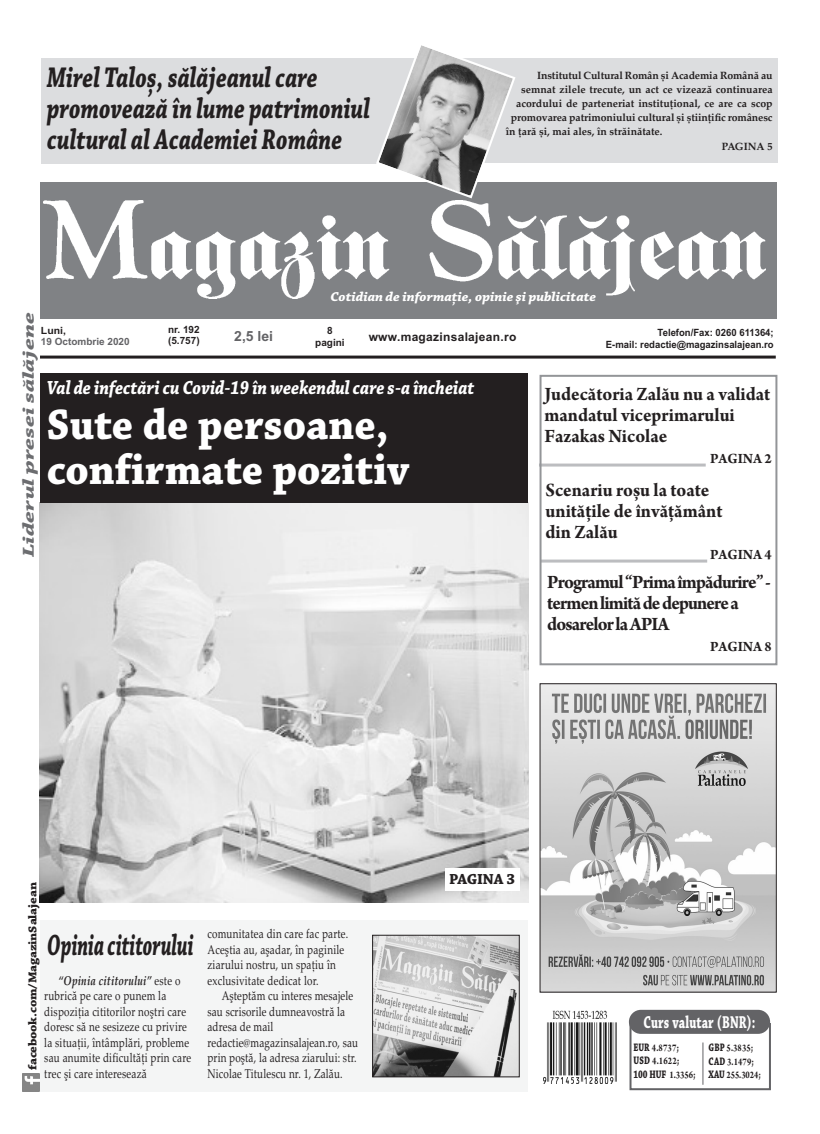
<style>
.page{position:relative;width:820px;height:1134px;background:#fff}
.page>*{position:absolute;margin:0;border:0;box-sizing:border-box;transform-origin:0 0}
.t1{font:700 45px/45px "Chaparral Pro";color:#fff;scale:.95 1}
.t2{font:italic 700 30.9px "Chaparral Pro";color:#231f20;scale:.61 1}
.t3{font:italic 700 30px/31px "Chaparral Pro";letter-spacing:.005em;color:#231f20;scale:.75 1}
.t4{font:700 20px/21px "Arno Pro";color:#231f20;scale:.95 1}
.t5{font:700 20px/21px "Arno Pro";letter-spacing:-.045em;color:#231f20;scale:.95 1}
.t6{font:italic 700 20px "Chaparral Pro";color:#fff;scale:.85 1}
.t7{font:700 18.1px "Chaparral Pro";letter-spacing:.015em;color:#fff;scale:.67 1}
.t8{font:italic 700 16.6px "Chaparral Pro";color:#6c6d70;scale:1.5 1}
.t9{font:700 15.3px "Chaparral Pro";letter-spacing:-.01em;color:#231f20}
.t10{font:700 15px "Arno Pro";color:#231f20;scale:.95 1}
.t11{font:700 14px "Arial";color:#636366}
.t12{font:italic 700 13.6px "Chaparral Pro";color:#fff}
.t13{font:12.8px/15.5px "Palatino Linotype";letter-spacing:.02em;color:#231f20;scale:.77 1}
.t14{font:700 12px "Chaparral Pro";letter-spacing:-.01em;color:#231f20;scale:1.11 1}
.t15{font:700 12px "Arial";letter-spacing:.025em;color:#231f20}
.t16{font:700 11.5px "Chaparral Pro";letter-spacing:-.005em;color:#231f20;scale:.74 1}
.t17{font:700 10.8px/13.7px "Arno Pro";letter-spacing:.015em;color:#231f20;scale:.78 1}
.t18{font:700 10.8px/13.7px "Arno Pro";letter-spacing:.015em;color:#231f20;scale:.79 1}
.t19{font:700 10.5px "Palatino Linotype";color:#231f20}
.t20{font:700 10px/12.5px "Arial";color:#231f20;text-align:right;scale:.95 1}
.t21{font:700 10px/12px "Arial";color:#231f20;text-align:center}
.t22{font:700 10px "Arial";color:#636366}
.t23{font:700 10px "Arial";color:#231f20;scale:1.05 1}
.s1{font-weight:700;font-style:italic}
.s2{font-family:"Chaparral Pro";font-size:11.5px}
.s3{font-size:11.4px}
.s4{font-family:"Arno Pro";font-size:10.8px}
.s5{font-family:"Arno Pro"}
.s6{font-family:"Chaparral Pro";font-size:11.4px}
</style>
<div class="page">
<div style="left:40px;top:920px;width:487px;height:171px;background:#f4f5f5"></div>
<img style="left:374px;top:937px;width:143px;height:138px">
<div style="left:372px;top:935px;width:147px;height:142px;border:1px solid #231f20"></div>
<img style="left:22px;top:1074px;width:17px;height:17px">
<div style="left:478px;top:58px;width:299px;height:105px;background:#dcdddf"></div>
<div style="left:42px;top:59px;width:436px;height:105px;background:#dcdddf"></div>
<hr style="left:538px;top:464px;width:167px;height:3px;background:#bcbdc0">
<hr style="left:540px;top:560px;width:167px;height:3px;background:#bcbdc0">
<div style="left:539px;top:375px;width:238px;height:290px;border:2px solid #939598"></div>
<div style="left:40px;top:182px;width:736px;height:136px;background:#808285"></div>
<div style="left:629px;top:1023px;width:141px;height:67px;border:2px solid #636366"></div>
<div style="left:628px;top:1010px;width:141px;height:24px;background:#636366;border-radius:12px"></div>
<hr style="left:702px;top:1042px;width:1px;height:43px;background:#636366">
<img style="left:543px;top:1010px;width:72px;height:73px">
<img style="left:541px;top:685px;width:233px;height:306px">
<hr style="left:40px;top:356px;width:735px;height:3px;background:#231f20">
<img style="left:44px;top:200px;width:721px;height:99px">
<svg style="left:374px;top:45px;width:141px;height:154px"></svg>
<img style="left:40px;top:502px;width:488px;height:400px">
<div style="left:40px;top:374px;width:487px;height:129px;background:#231f20"></div>
<div style="left:445px;top:868px;width:74px;height:23px;background:#fff"></div>
<h3 class="t3" style="left:47px;top:61px;width:432px">Mirel Taloș, sălăjeanul care promovează în lume patrimoniul cultural al Academiei Române</h3>
<p class="t19" style="left:537px;top:69px;width:237px">Institutul Cultural Român și Academia Română au</p>
<p class="t19" style="left:521px;top:83px;width:253px">semnat zilele trecute, un act ce vizează continuarea</p>
<p class="t19" style="left:516px;top:97px;width:258px">acordului de parteneriat instituţional, ce are ca scop</p>
<p class="t19" style="left:510px;top:111px;width:263px">promovarea patrimoniului cultural și știinţific românesc</p>
<p class="t19" style="left:505px;top:126px;width:158px">în ţară și, mai ales, în străinătate.</p>
<p class="t19" style="left:721px;top:140px;width:52px">PAGINA 5</p>
<p class="t12" style="left:330px;top:289px;width:267px">Cotidian de informaţie, opinie şi publicitate</p>
<p class="t8" style="left:18px;top:557px;width:165px;rotate:-90deg">Liderul presei sălăjene</p>
<p class="t23" style="left:41px;top:327px;width:25px">Luni,</p>
<p class="t22" style="left:41px;top:338px;width:90px">19 Octombrie 2020</p>
<p class="t21" style="left:168px;top:325px;width:33px;line-height:11.1px;text-align:left">nr. 192 (5.757)</p>
<p class="t21" style="left:315px;top:325px;width:31px">8 pagini</p>
<p class="t11" style="left:234px;top:330px;width:40px">2,5 lei</p>
<p class="t15" style="left:368px;top:332px;width:149px">www.magazinsalajean.ro</p>
<h3 class="t6" style="left:47px;top:376px;width:504px">Val de infectări cu Covid-19 în weekendul care s-a încheiat</h3>
<h1 class="t1" style="left:47px;top:407px;width:383px">Sute de persoane, confirmate pozitiv</h1>
<p class="t20" style="left:605px;top:327px;width:178px">Telefon/Fax: 0260 611364;<br>E-mail: redactie@magazinsalajean.ro</p>
<h3 class="t4" style="left:544px;top:386px;width:239px">Judecătoria Zalău nu a validat mandatul viceprimarului<br>Fazakas Nicolae</h3>
<p class="t10" style="left:709px;top:453px;width:66px">PAGINA 2</p>
<h3 class="t4" style="left:545px;top:481px;width:187px">Scenariu roșu la toate unitățile de învățământ din Zalău</h3>
<p class="t10" style="left:709px;top:549px;width:66px">PAGINA 4</p>
<h3 class="t5" style="left:547px;top:573px;width:237px">Programul “Prima împădurire” - termen limită de depunere a dosarelor la APIA</h3>
<p class="t10" style="left:709px;top:641px;width:66px">PAGINA 8</p>
<p class="t14" style="left:28px;top:1070px;width:171px;rotate:-90deg">facebook.com/MagazinSalajean</p>
<h2 class="t2" style="left:47px;top:926px;width:241px">Opinia cititorului</h2>
<p class="t13" style="left:44px;top:974px;width:192px;text-indent:14px"><span class="s1">“Opinia cititorului”</span> este o rubrică pe care o punem la dispoziţia cititorilor noştri care doresc să ne sesizeze cu privire la situaţii, întâmplări, probleme sau anumite dificultăţi prin care trec şi care interesează</p>
<p class="t13" style="left:207px;top:928px;width:184px">comunitatea din care fac parte.<br>Aceştia au, aşadar, în paginile ziarului nostru, un spaţiu în exclusivitate dedicat lor.</p>
<p class="t13" style="left:207px;top:990px;width:197px;text-indent:14px">Aşteptăm cu interes mesajele sau scrisorile dumneavostră la adresa de mail redactie@magazinsalajean.ro, sau prin poştă, la adresa ziarului: str.<br>Nicolae Titulescu nr. 1, Zalău.</p>
<p class="t9" style="left:449px;top:874px;width:68px">PAGINA 3</p>
<h3 class="t7" style="left:643px;top:1015px;width:169px">Curs valutar (BNR):</h3>
<p class="t18" style="left:633px;top:1042px;width:60px"><span class="s2">EUR</span> 4.8737<span class="s3">;<br></span><span class="s2">USD</span> 4.1622<span class="s3">;</span></p>
<p class="t16" style="left:633px;top:1070px;width:86px">100 HUF <span class="s4">1.3356</span><span class="s5">;</span></p>
<p class="t17" style="left:708px;top:1042px;width:69px"><span class="s6">GBP</span> 5.3835<span class="s3">;<br></span><span class="s6">CAD</span> 3.1479<span class="s3">;<br></span><span class="s6">XAU</span> 255.3024<span class="s3">;</span></p>
</div>
